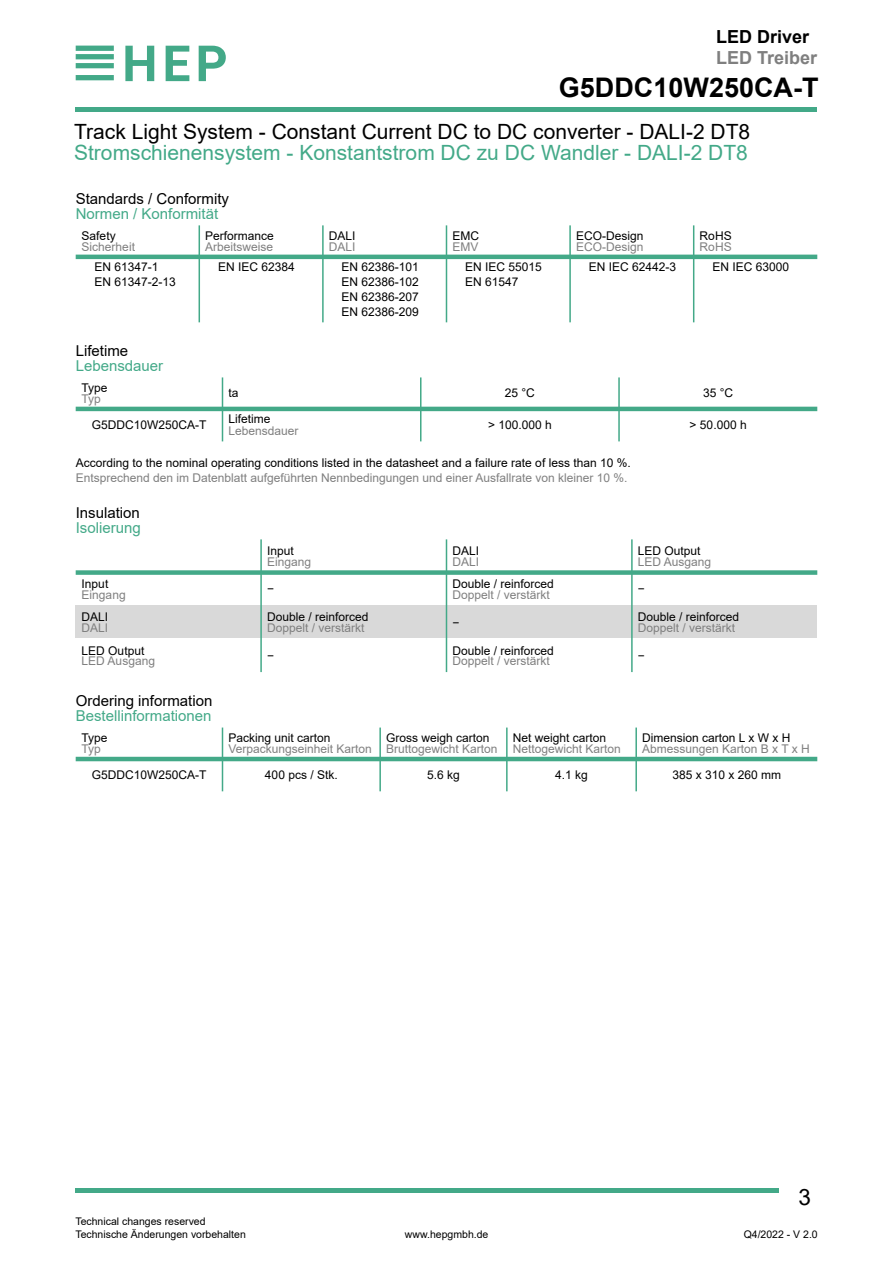
<style>
.page{position:relative;width:893px;height:1263px;background:#fff}
.page>*{position:absolute;margin:0;border:0;box-sizing:border-box;transform-origin:0 0}
.t1{font:700 27px "Arial";color:#000}
.t2{font:22.5px "Arial";color:#000}
.t3{font:21px "Arial";color:#000}
.t4{font:21px "Arial";color:#43a988}
.t5{font:700 18px "Arial";color:#7f7f7f}
.t6{font:700 18px "Arial";color:#000}
.t7{font:15px "Arial";color:#43a988}
.t8{font:15px "Arial";color:#000}
.t9{font:12px/15px "Arial";color:#000}
.t10{font:12px "Arial";color:#7f7f7f}
.t11{font:10.5px/12.6px "Arial";color:#000}
</style>
<div class="page">
<hr style="left:76px;top:108px;width:741px;height:4px;background:#43a988">
<hr style="left:76px;top:1189px;width:703px;height:4px;background:#43a988">
<svg style="left:76px;top:75px;width:38px;height:5px"></svg>
<svg style="left:76px;top:46px;width:38px;height:22px"></svg>
<svg style="left:125px;top:46px;width:29px;height:35px"></svg>
<svg style="left:166px;top:46px;width:23px;height:35px"></svg>
<svg style="left:199px;top:46px;width:27px;height:35px"></svg>
<hr style="left:222px;top:377px;width:1px;height:64px;background:#43a988">
<hr style="left:420px;top:377px;width:1px;height:64px;background:#43a988">
<hr style="left:618px;top:377px;width:2px;height:64px;background:#43a988">
<hr style="left:76px;top:407px;width:741px;height:4px;background:#43a988">
<hr style="left:222px;top:727px;width:1px;height:64px;background:#43a988">
<hr style="left:379px;top:727px;width:2px;height:64px;background:#43a988">
<hr style="left:506px;top:727px;width:2px;height:64px;background:#43a988">
<hr style="left:635px;top:727px;width:2px;height:64px;background:#43a988">
<hr style="left:76px;top:757px;width:741px;height:4px;background:#43a988">
<hr style="left:199px;top:225px;width:1px;height:97px;background:#43a988">
<hr style="left:322px;top:225px;width:2px;height:97px;background:#43a988">
<hr style="left:446px;top:225px;width:1px;height:97px;background:#43a988">
<hr style="left:569px;top:225px;width:2px;height:97px;background:#43a988">
<hr style="left:693px;top:225px;width:1px;height:97px;background:#43a988">
<hr style="left:76px;top:255px;width:741px;height:4px;background:#43a988">
<div style="left:76px;top:606px;width:741px;height:33px;background:#d9d9d9"></div>
<hr style="left:260px;top:539px;width:2px;height:133px;background:#43a988">
<hr style="left:446px;top:539px;width:1px;height:133px;background:#43a988">
<hr style="left:631px;top:539px;width:2px;height:133px;background:#43a988">
<div style="left:76px;top:570px;width:741px;height:5px;background:#43a988"></div>
<h3 class="t6" style="left:716px;top:30px;width:95px">LED Driver</h3>
<h3 class="t5" style="left:716px;top:51px;width:103px">LED Treiber</h3>
<h1 class="t1" style="left:559px;top:77px;width:261px">G5DDC10W250CA-T</h1>
<h3 class="t3" style="left:74px;top:124px;width:678px">Track Light System - Constant Current DC to DC converter - DALI-2 DT8</h3>
<h3 class="t4" style="left:74px;top:145px;width:675px">Stromschienensystem - Konstantstrom DC zu DC Wandler - DALI-2 DT8</h3>
<p class="t8" style="left:76px;top:193px;width:155px">Standards / Conformity</p>
<p class="t7" style="left:76px;top:208px;width:144px">Normen / Konformität</p>
<p class="t9" style="left:82px;top:230px;width:36px">Safety</p>
<p class="t10" style="left:82px;top:242px;width:55px">Sicherheit</p>
<p class="t9" style="left:205px;top:230px;width:70px">Performance</p>
<p class="t10" style="left:205px;top:242px;width:70px">Arbeitsweise</p>
<p class="t9" style="left:329px;top:230px;width:28px">DALI</p>
<p class="t10" style="left:329px;top:242px;width:28px">DALI</p>
<p class="t9" style="left:452px;top:230px;width:28px">EMC</p>
<p class="t10" style="left:452px;top:242px;width:28px">EMV</p>
<p class="t9" style="left:576px;top:230px;width:69px">ECO-Design</p>
<p class="t10" style="left:576px;top:242px;width:69px">ECO-Design</p>
<p class="t9" style="left:700px;top:230px;width:34px">RoHS</p>
<p class="t10" style="left:700px;top:242px;width:34px">RoHS</p>
<p class="t9" style="left:94px;top:261px;width:83px">EN 61347-1<br>EN 61347-2-13</p>
<p class="t9" style="left:218px;top:261px;width:78px">EN IEC 62384</p>
<p class="t9" style="left:342px;top:261px;width:79px;text-align:justify">EN 62386-101<br>EN 62386-102<br>EN 62386-207<br>EN 62386-209</p>
<p class="t9" style="left:465px;top:261px;width:78px">EN IEC 55015<br>EN 61547</p>
<p class="t9" style="left:589px;top:261px;width:89px">EN IEC 62442-3</p>
<p class="t9" style="left:712px;top:261px;width:78px">EN IEC 63000</p>
<p class="t8" style="left:76px;top:345px;width:54px">Lifetime</p>
<p class="t7" style="left:76px;top:360px;width:89px">Lebensdauer</p>
<p class="t9" style="left:82px;top:382px;width:28px">Type</p>
<p class="t10" style="left:82px;top:394px;width:21px">Typ</p>
<p class="t9" style="left:228px;top:387px;width:12px">ta</p>
<p class="t9" style="left:505px;top:387px;width:32px">25 °C</p>
<p class="t9" style="left:703px;top:387px;width:32px">35 °C</p>
<p class="t9" style="left:228px;top:413px;width:44px">Lifetime</p>
<p class="t10" style="left:228px;top:427px;width:72px">Lebensdauer</p>
<p class="t9" style="left:92px;top:419px;width:116px">G5DDC10W250CA-T</p>
<p class="t9" style="left:488px;top:419px;width:65px">&gt; 100.000 h</p>
<p class="t9" style="left:690px;top:419px;width:59px">&gt; 50.000 h</p>
<p class="t9" style="left:76px;top:457px;width:556px">According to the nominal operating conditions listed in the datasheet and a failure rate of less than 10 %.</p>
<p class="t10" style="left:76px;top:473px;width:553px">Entsprechend den im Datenblatt aufgeführten Nennbedingungen und einer Ausfallrate von kleiner 10 %.</p>
<p class="t8" style="left:76px;top:507px;width:66px">Insulation</p>
<p class="t7" style="left:76px;top:522px;width:67px">Isolierung</p>
<p class="t9" style="left:82px;top:578px;width:28px">Input</p>
<p class="t10" style="left:82px;top:590px;width:46px">Eingang</p>
<p class="t9" style="left:82px;top:611px;width:28px">DALI</p>
<p class="t10" style="left:82px;top:623px;width:28px">DALI</p>
<p class="t9" style="left:82px;top:644px;width:64px">LED Output</p>
<p class="t10" style="left:82px;top:656px;width:75px">LED Ausgang</p>
<p class="t8" style="left:76px;top:695px;width:138px">Ordering information</p>
<p class="t7" style="left:76px;top:710px;width:137px">Bestellinformationen</p>
<p class="t9" style="left:82px;top:732px;width:28px">Type</p>
<p class="t10" style="left:82px;top:744px;width:21px">Typ</p>
<p class="t9" style="left:267px;top:544px;width:28px">Input</p>
<p class="t10" style="left:267px;top:557px;width:46px">Eingang</p>
<p class="t9" style="left:267px;top:583px;width:9px">−</p>
<p class="t9" style="left:267px;top:611px;width:103px">Double / reinforced</p>
<p class="t10" style="left:267px;top:623px;width:99px">Doppelt / verstärkt</p>
<p class="t9" style="left:267px;top:649px;width:9px">−</p>
<p class="t9" style="left:452px;top:544px;width:28px">DALI</p>
<p class="t10" style="left:452px;top:557px;width:28px">DALI</p>
<p class="t9" style="left:452px;top:578px;width:103px">Double / reinforced</p>
<p class="t10" style="left:452px;top:590px;width:99px">Doppelt / verstärkt</p>
<p class="t9" style="left:452px;top:616px;width:9px">−</p>
<p class="t9" style="left:452px;top:644px;width:103px">Double / reinforced</p>
<p class="t10" style="left:452px;top:656px;width:99px">Doppelt / verstärkt</p>
<p class="t9" style="left:228px;top:732px;width:104px">Packing unit carton</p>
<p class="t10" style="left:228px;top:744px;width:145px">Verpackungseinheit Karton</p>
<p class="t9" style="left:386px;top:732px;width:105px">Gross weigh carton</p>
<p class="t10" style="left:386px;top:744px;width:113px">Bruttogewicht Karton</p>
<p class="t9" style="left:513px;top:732px;width:95px">Net weight carton</p>
<p class="t10" style="left:513px;top:744px;width:110px">Nettogewicht Karton</p>
<p class="t9" style="left:638px;top:544px;width:64px">LED Output</p>
<p class="t10" style="left:638px;top:557px;width:75px">LED Ausgang</p>
<p class="t9" style="left:638px;top:583px;width:9px">−</p>
<p class="t9" style="left:638px;top:611px;width:103px">Double / reinforced</p>
<p class="t10" style="left:638px;top:623px;width:99px">Doppelt / verstärkt</p>
<p class="t9" style="left:638px;top:649px;width:9px">−</p>
<p class="t9" style="left:642px;top:732px;width:150px">Dimension carton L x W x H</p>
<p class="t10" style="left:642px;top:744px;width:169px">Abmessungen Karton B x T x H</p>
<p class="t9" style="left:92px;top:769px;width:116px">G5DDC10W250CA-T</p>
<p class="t9" style="left:265px;top:769px;width:74px">400 pcs / Stk.</p>
<p class="t9" style="left:427px;top:769px;width:34px">5.6 kg</p>
<p class="t9" style="left:555px;top:769px;width:34px">4.1 kg</p>
<p class="t9" style="left:672px;top:769px;width:110px">385 x 310 x 260 mm</p>
<h2 class="t2" style="left:798px;top:1188px;width:14px">3</h2>
<p class="t11" style="left:75px;top:1216px;width:172px">Technical changes reserved<br>Technische Änderungen vorbehalten</p>
<p class="t11" style="left:405px;top:1229px;width:85px">www.hepgmbh.de</p>
<p class="t11" style="left:744px;top:1229px;width:76px">Q4/2022 - V 2.0</p>
</div>
